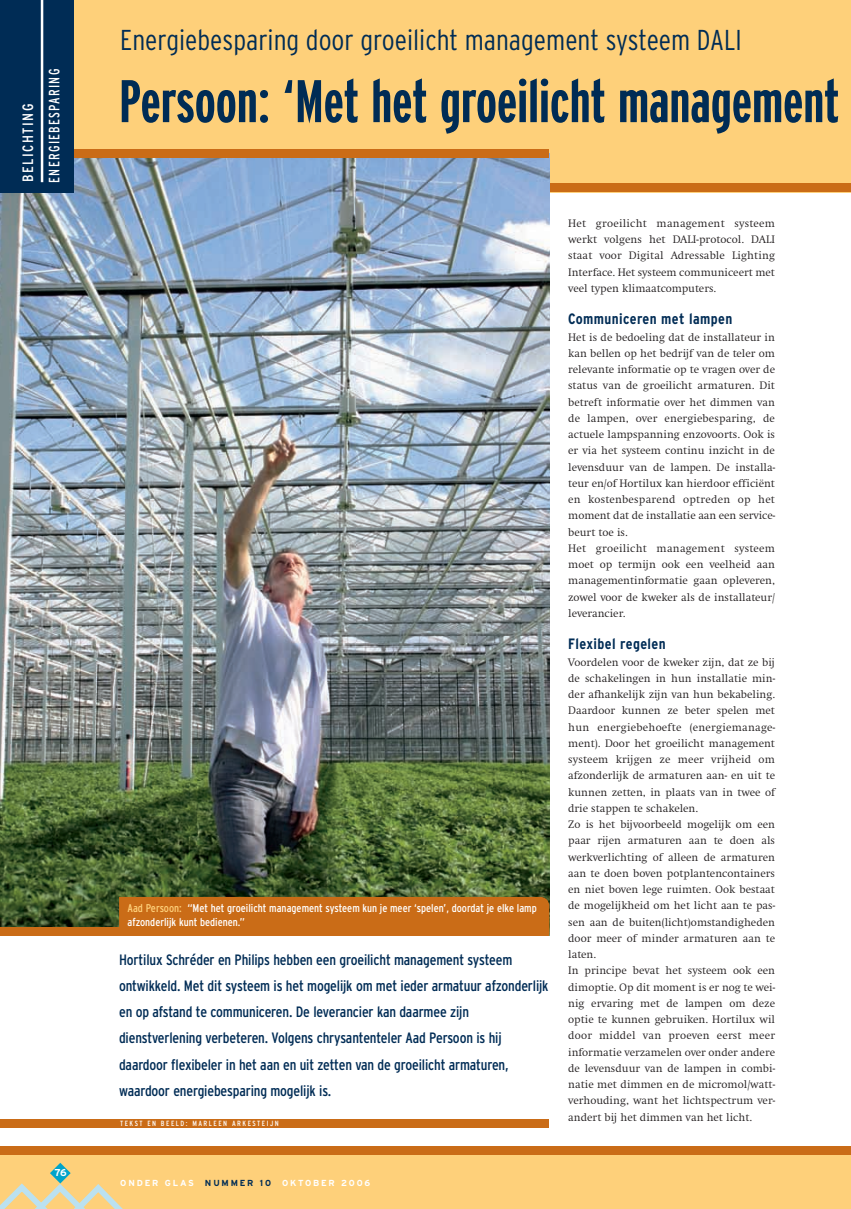
<style>
.page{position:relative;width:851px;height:1209px;background:#fff}
.page>*{position:absolute;margin:0;border:0;box-sizing:border-box;transform-origin:0 0}
.t1{font:700 extra-condensed 60px "Interstate";color:#002c55}
.t2{font:300 condensed 28.75px "Interstate";color:#002c55}
.t3{font:condensed 15px/26.2px "Interstate";letter-spacing:-.01em;color:#002c55}
.t4{font:700 condensed 15px "Interstate";letter-spacing:.025em;color:#002c55}
.t5{font:condensed 15px/26.4px "Interstate";letter-spacing:.1em;color:#fff}
.t6{font:300 11.25px/16.2px "Swift";color:#231f20}
.t7{font:condensed 11.25px/13.8px "Interstate";color:#fff}
.t8{font:700 10px "Interstate";color:#fff}
.t9{font:700 8.75px "Interstate";letter-spacing:.205em;color:#fff}
.t10{font:700 8.75px "Interstate";letter-spacing:.205em;color:#002c55}
.t11{font:condensed 7.5px "Interstate";letter-spacing:.2em;color:#fff}
.s1{color:#fed07a}
</style>
<div class="page">
<img style="left:0;top:0;width:850px;height:1209px">
<h3 class="t5" style="left:16px;top:183px;width:115px;rotate:-90deg">BELICHTING<br>ENERGIEBESPARING</h3>
<p class="t8" style="left:54px;top:1169px;width:14px">76</p>
<h2 class="t2" style="left:120px;top:29px;width:623px">Energiebesparing door groeilicht management systeem DALI</h2>
<h1 class="t1" style="left:119px;top:79px;width:721px">Persoon: ‘Met het groeilicht management</h1>
<p class="t7" style="left:128px;top:902px;width:410px"><span class="s1">Aad Persoon:</span> “Met het groeilicht management systeem kun je meer ‘spelen’, doordat je elke lamp afzonderlijk kunt bedienen.”</p>
<p class="t3" style="left:119px;top:947px;width:431px">Hortilux Schréder en Philips hebben een groeilicht management systeem ontwikkeld. Met dit systeem is het mogelijk om met ieder armatuur afzonderlijk en op afstand te communiceren. De leverancier kan daarmee zijn dienstverlening verbeteren. Volgens chrysantenteler Aad Persoon is hij daardoor flexibeler in het aan en uit zetten van de groeilicht armaturen, waardoor energiebesparing mogelijk is.</p>
<p class="t11" style="left:120px;top:1121px;width:160px">TEKST EN BEELD: MARLEEN ARKESTEIJN</p>
<p class="t6" style="left:568px;top:216px;width:208px;text-align:justify">Het groeilicht management systeem werkt volgens het DALI-protocol. DALI staat voor Digital Adressable Lighting Interface. Het systeem communiceert met veel typen klimaatcomputers.</p>
<h3 class="t4" style="left:568px;top:312px;width:166px">Communiceren met lampen</h3>
<p class="t6" style="left:568px;top:330px;width:208px">Het is de bedoeling dat de installateur in kan bellen op het bedrijf van de teler om relevante informatie op te vragen over de status van de groeilicht armaturen. Dit betreft informatie over het dimmen van de lampen, over energiebesparing, de actuele lampspanning enzovoorts. Ook is er via het systeem continu inzicht in de levensduur van de lampen. De installa&shy;teur en/of Hortilux kan hierdoor efficiënt en kostenbesparend optreden op het moment dat de installatie aan een service&shy;beurt toe is.<br>Het groeilicht management systeem moet op termijn ook een veelheid aan managementinformatie gaan opleveren, zowel voor de kweker als de installateur/ leverancier.</p>
<h3 class="t4" style="left:568px;top:637px;width:99px">Flexibel regelen</h3>
<p class="t6" style="left:568px;top:655px;width:208px">Voordelen voor de kweker zijn, dat ze bij de schakelingen in hun installatie min&shy;der afhankelijk zijn van hun bekabeling.<br>Daardoor kunnen ze beter spelen met hun energiebehoefte (energiemanage&shy;ment). Door het groeilicht management systeem krijgen ze meer vrijheid om afzonderlijk de armaturen aan- en uit te kunnen zetten, in plaats van in twee of drie stappen te schakelen.<br>Zo is het bijvoorbeeld mogelijk om een paar rijen armaturen aan te doen als werkverlichting of alleen de armaturen aan te doen boven potplantencontainers en niet boven lege ruimten. Ook bestaat de mogelijkheid om het licht aan te pas&shy;sen aan de buiten(licht)omstandigheden door meer of minder armaturen aan te laten.<br>In principe bevat het systeem ook een dimoptie. Op dit moment is er nog te wei&shy;nig ervaring met de lampen om deze optie te kunnen gebruiken. Hortilux wil door middel van proeven eerst meer informatie verzamelen over onder andere de levensduur van de lampen in combi&shy;natie met dimmen en de micromol/watt&shy;verhouding, want het lichtspectrum ver&shy;andert bij het dimmen van het licht.</p>
<p class="t9" style="left:120px;top:1179px;width:75px">ONDER GLAS</p>
<p class="t10" style="left:205px;top:1179px;width:68px">NUMMER 10</p>
<p class="t9" style="left:282px;top:1179px;width:90px">OKTOBER 2006</p>
</div>
